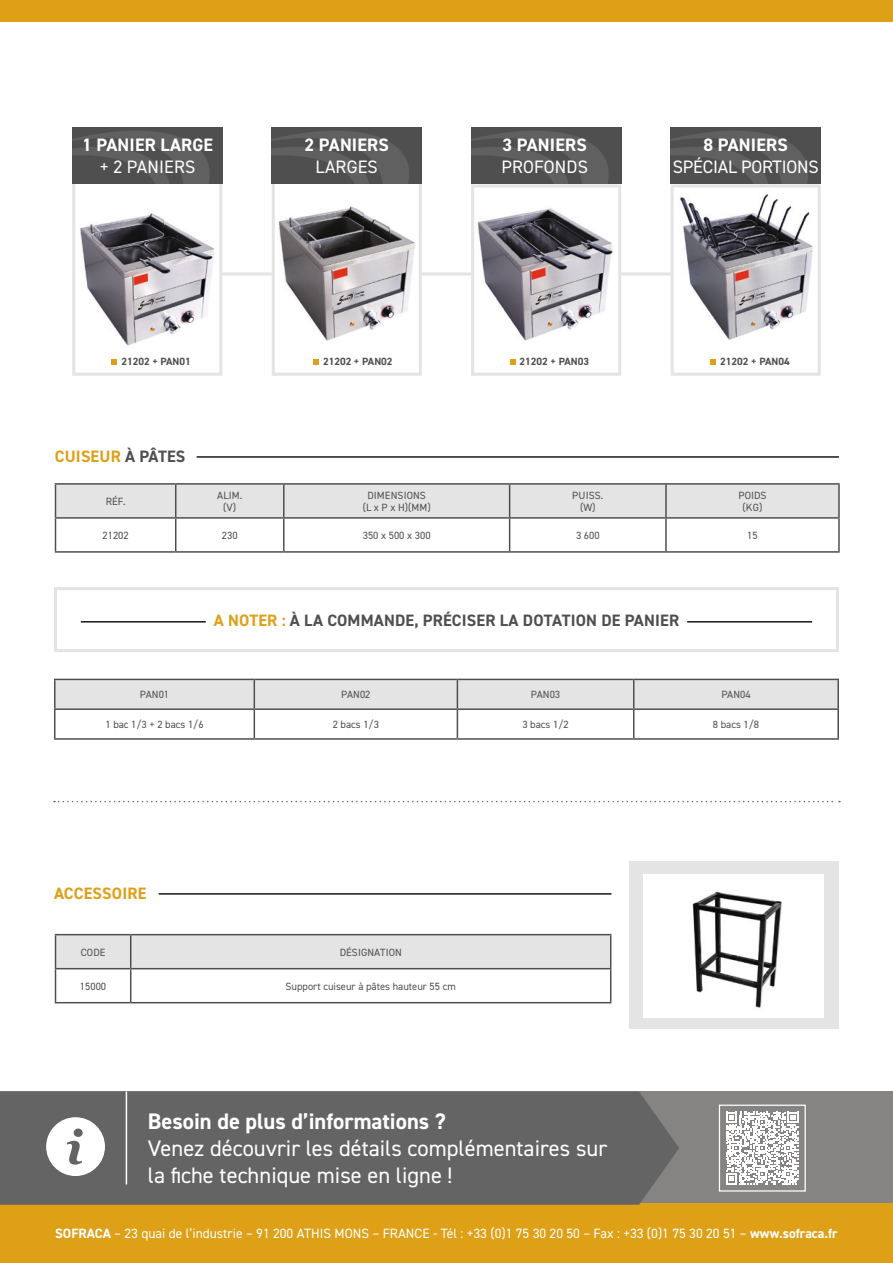
<style>
.page{position:relative;width:893px;height:1263px;background:#fff}
.page>*{position:absolute;margin:0;border:0;box-sizing:border-box;transform-origin:0 0}
.t1{font:22.5px/27px "DIN2014";color:#fff}
.t2{font:700 22.5px "DIN2014";color:#fff}
.t3{font:700 18px "DIN2014";letter-spacing:.01em;color:#fff}
.t4{font:18px "DIN2014";letter-spacing:.01em;color:#fff}
.t5{font:18px "DIN2014";letter-spacing:-.01em;color:#fff}
.t6{font:700 16.5px "DIN2014";letter-spacing:.01em;color:#4f4f4f}
.t7{font:700 16.5px "DIN2014";letter-spacing:.01em;color:#dda016}
.t8{font:13.5px "DIN2014";color:#fff}
.t9{font:10.5px/12.6px "DIN2014";color:#4f4f4f;text-align:center}
.t10{font:700 10.5px "DIN2014";color:#4f4f4f}
.s1{color:#4f4f4f}
.s2{color:#dda016}
.s3{font-weight:700}
</style>
<div class="page">
<div style="left:0;top:1091px;width:893px;height:114px;background:#868383"></div>
<div style="left:0;top:1204px;width:893px;height:59px;background:#dda016"></div>
<div style="left:0;top:1091px;width:679px;height:114px;background:#656464"></div>
<hr style="left:126px;top:1091px;width:1px;height:93px;background:#fff">
<svg style="left:46px;top:1117px;width:59px;height:59px;background:#d1d1d1"></svg>
<svg style="left:726px;top:1112px;width:73px;height:72px"></svg>
<div style="left:719px;top:1104px;width:87px;height:87px;border:1px solid #fff"></div>
<div style="left:0;top:0;width:893px;height:21px;background:#dda016"></div>
<img style="left:266px;top:206px;width:161px;height:135px">
<img style="left:477px;top:208px;width:136px;height:133px">
<img style="left:680px;top:194px;width:133px;height:146px">
<img style="left:80px;top:213px;width:134px;height:133px">
<div style="left:671px;top:184px;width:150px;height:192px;border:3px solid #e4e4e4"></div>
<div style="left:471px;top:184px;width:150px;height:192px;border:3px solid #e4e4e4"></div>
<div style="left:272px;top:169px;width:150px;height:207px;border:3px solid #e4e4e4"></div>
<div style="left:72px;top:169px;width:150px;height:207px;border:3px solid #e4e4e4"></div>
<div style="left:671px;top:127px;width:150px;height:57px;background:#4f4f4f"></div>
<svg style="left:671px;top:131px;width:137px;height:53px"></svg>
<div style="left:272px;top:127px;width:150px;height:57px;background:#4f4f4f"></div>
<svg style="left:272px;top:131px;width:137px;height:53px"></svg>
<div style="left:471px;top:127px;width:150px;height:57px;background:#4f4f4f"></div>
<svg style="left:471px;top:131px;width:138px;height:53px"></svg>
<div style="left:72px;top:127px;width:150px;height:57px;background:#4f4f4f"></div>
<svg style="left:72px;top:131px;width:138px;height:53px"></svg>
<svg style="left:111px;top:359px;width:6px;height:6px"></svg>
<svg style="left:313px;top:359px;width:6px;height:6px"></svg>
<svg style="left:510px;top:359px;width:5px;height:6px"></svg>
<svg style="left:710px;top:359px;width:6px;height:6px"></svg>
<hr style="left:221px;top:272px;width:52px;height:3px;background:#e4e4e4">
<hr style="left:419px;top:272px;width:53px;height:3px;background:#e4e4e4">
<hr style="left:620px;top:272px;width:53px;height:3px;background:#e4e4e4">
<div style="left:56px;top:485px;width:782px;height:32px;background:#e4e4e4"></div>
<hr style="left:55px;top:517px;width:121px;height:2px;background:#4f4f4f">
<hr style="left:55px;top:551px;width:121px;height:2px;background:#4f4f4f">
<hr style="left:175px;top:485px;width:1px;height:32px;background:#4f4f4f">
<hr style="left:283px;top:485px;width:2px;height:32px;background:#4f4f4f">
<hr style="left:176px;top:517px;width:108px;height:2px;background:#4f4f4f">
<hr style="left:175px;top:519px;width:1px;height:32px;background:#4f4f4f">
<hr style="left:284px;top:517px;width:225px;height:2px;background:#4f4f4f">
<hr style="left:283px;top:519px;width:2px;height:32px;background:#4f4f4f">
<hr style="left:176px;top:551px;width:108px;height:2px;background:#4f4f4f">
<hr style="left:284px;top:551px;width:225px;height:2px;background:#4f4f4f">
<hr style="left:665px;top:485px;width:2px;height:32px;background:#4f4f4f">
<hr style="left:838px;top:485px;width:2px;height:32px;background:#4f4f4f">
<hr style="left:509px;top:485px;width:1px;height:32px;background:#4f4f4f">
<hr style="left:55px;top:483px;width:121px;height:2px;background:#4f4f4f">
<hr style="left:55px;top:485px;width:1px;height:32px;background:#4f4f4f">
<hr style="left:176px;top:483px;width:108px;height:2px;background:#4f4f4f">
<hr style="left:284px;top:483px;width:226px;height:2px;background:#4f4f4f">
<hr style="left:510px;top:483px;width:156px;height:2px;background:#4f4f4f">
<hr style="left:666px;top:483px;width:174px;height:2px;background:#4f4f4f">
<hr style="left:55px;top:519px;width:1px;height:32px;background:#4f4f4f">
<hr style="left:509px;top:517px;width:157px;height:2px;background:#4f4f4f">
<hr style="left:509px;top:519px;width:1px;height:32px;background:#4f4f4f">
<hr style="left:666px;top:517px;width:174px;height:2px;background:#4f4f4f">
<hr style="left:665px;top:519px;width:2px;height:32px;background:#4f4f4f">
<hr style="left:838px;top:519px;width:2px;height:32px;background:#4f4f4f">
<hr style="left:509px;top:551px;width:157px;height:2px;background:#4f4f4f">
<hr style="left:666px;top:551px;width:174px;height:2px;background:#4f4f4f">
<hr style="left:197px;top:456px;width:642px;height:2px;background:#171818">
<hr style="left:159px;top:893px;width:452px;height:2px;background:#171818">
<div style="left:629px;top:861px;width:210px;height:167px;background:#e4e4e4"></div>
<div style="left:644px;top:874px;width:180px;height:144px;background:#fff"></div>
<img style="left:692px;top:891px;width:90px;height:117px">
<div style="left:56px;top:935px;width:554px;height:33px;background:#e4e4e4"></div>
<hr style="left:55px;top:968px;width:76px;height:1px;background:#4f4f4f">
<hr style="left:55px;top:1002px;width:76px;height:1px;background:#4f4f4f">
<hr style="left:130px;top:935px;width:1px;height:33px;background:#4f4f4f">
<hr style="left:131px;top:968px;width:480px;height:1px;background:#4f4f4f">
<hr style="left:130px;top:969px;width:1px;height:33px;background:#4f4f4f">
<hr style="left:131px;top:1002px;width:480px;height:1px;background:#4f4f4f">
<hr style="left:610px;top:935px;width:1px;height:33px;background:#4f4f4f">
<hr style="left:55px;top:934px;width:76px;height:1px;background:#4f4f4f">
<hr style="left:55px;top:935px;width:1px;height:33px;background:#4f4f4f">
<hr style="left:131px;top:934px;width:480px;height:1px;background:#4f4f4f">
<hr style="left:55px;top:969px;width:1px;height:33px;background:#4f4f4f">
<hr style="left:610px;top:969px;width:1px;height:33px;background:#4f4f4f">
<div style="left:54px;top:587px;width:785px;height:65px;border:3px solid #e4e4e4"></div>
<hr style="left:81px;top:621px;width:125px;height:1px;background:#171818">
<hr style="left:687px;top:621px;width:125px;height:1px;background:#171818">
<hr style="left:54px;top:708px;width:200px;height:2px;background:#4f4f4f">
<hr style="left:54px;top:738px;width:200px;height:2px;background:#4f4f4f">
<hr style="left:837px;top:680px;width:2px;height:28px;background:#4f4f4f">
<hr style="left:634px;top:708px;width:205px;height:2px;background:#4f4f4f">
<svg style="left:55px;top:680px;width:783px;height:58px"></svg>
<hr style="left:837px;top:710px;width:2px;height:28px;background:#4f4f4f">
<hr style="left:254px;top:738px;width:203px;height:2px;background:#4f4f4f">
<hr style="left:457px;top:738px;width:177px;height:2px;background:#4f4f4f">
<hr style="left:634px;top:738px;width:205px;height:2px;background:#4f4f4f">
<hr style="left:54px;top:679px;width:200px;height:1px;background:#4f4f4f">
<hr style="left:54px;top:680px;width:2px;height:28px;background:#4f4f4f">
<hr style="left:254px;top:679px;width:203px;height:1px;background:#4f4f4f">
<hr style="left:457px;top:679px;width:177px;height:1px;background:#4f4f4f">
<hr style="left:634px;top:679px;width:205px;height:1px;background:#4f4f4f">
<hr style="left:54px;top:710px;width:2px;height:28px;background:#4f4f4f">
<svg style="left:54px;top:801px;width:786px;height:1px"></svg>
<h2 class="t3" style="left:82px;top:133px;width:132px">1 PANIER LARGE</h2>
<h2 class="t4" style="left:100px;top:155px;width:97px">+ 2 PANIERS</h2>
<h2 class="t3" style="left:305px;top:133px;width:86px">2 PANIERS</h2>
<h2 class="t4" style="left:316px;top:155px;width:64px">LARGES</h2>
<h2 class="t3" style="left:503px;top:133px;width:86px">3 PANIERS</h2>
<h2 class="t4" style="left:501px;top:155px;width:88px">PROFONDS</h2>
<h2 class="t3" style="left:704px;top:133px;width:86px">8 PANIERS</h2>
<h2 class="t5" style="left:673px;top:155px;width:147px">SPÉCIAL PORTIONS</h2>
<p class="t10" style="left:121px;top:354px;width:71px">21202 + PAN01</p>
<p class="t10" style="left:323px;top:354px;width:71px">21202 + PAN02</p>
<p class="t10" style="left:520px;top:354px;width:71px">21202 + PAN03</p>
<p class="t10" style="left:720px;top:354px;width:71px">21202 + PAN04</p>
<h3 class="t7" style="left:55px;top:445px;width:132px">CUISEUR <span class="s1">À PÂTES</span></h3>
<p class="t9" style="left:106px;top:495px;width:21px">RÉF.</p>
<p class="t9" style="left:217px;top:489px;width:26px">ALIM. (V)</p>
<p class="t9" style="left:363px;top:489px;width:69px">DIMENSIONS (L x P x H)(MM)</p>
<p class="t9" style="left:572px;top:489px;width:33px">PUISS. (W)</p>
<p class="t9" style="left:738px;top:489px;width:30px">POIDS (KG)</p>
<p class="t9" style="left:102px;top:529px;width:28px">21202</p>
<p class="t9" style="left:222px;top:529px;width:17px">230</p>
<p class="t9" style="left:363px;top:529px;width:69px">350 x 500 x 300</p>
<p class="t9" style="left:576px;top:529px;width:25px">3 600</p>
<p class="t9" style="left:747px;top:529px;width:12px">15</p>
<h3 class="t6" style="left:214px;top:610px;width:467px"><span class="s2">A NOTER :</span> À LA COMMANDE, PRÉCISER LA DOTATION DE PANIER</h3>
<p class="t9" style="left:140px;top:688px;width:31px">PAN01</p>
<p class="t9" style="left:341px;top:688px;width:31px">PAN02</p>
<p class="t9" style="left:531px;top:688px;width:31px">PAN03</p>
<p class="t9" style="left:721px;top:688px;width:31px">PAN04</p>
<p class="t9" style="left:105px;top:718px;width:100px">1 bac 1/3 + 2 bacs 1/6</p>
<p class="t9" style="left:333px;top:718px;width:48px">2 bacs 1/3</p>
<p class="t9" style="left:522px;top:718px;width:48px">3 bacs 1/2</p>
<p class="t9" style="left:713px;top:718px;width:48px">8 bacs 1/8</p>
<h3 class="t7" style="left:54px;top:882px;width:94px">ACCESSOIRE</h3>
<p class="t9" style="left:81px;top:946px;width:26px">CODE</p>
<p class="t9" style="left:340px;top:946px;width:64px">DÉSIGNATION</p>
<p class="t9" style="left:80px;top:980px;width:28px">15000</p>
<p class="t9" style="left:286px;top:980px;width:172px">Support cuiseur à pâtes hauteur 55 cm</p>
<h1 class="t2" style="left:148px;top:1106px;width:300px">Besoin de plus d’informations ?</h1>
<h1 class="t1" style="left:148px;top:1134px;width:461px">Venez découvrir les détails complémentaires sur la fiche technique mise en ligne !</h1>
<p class="t8" style="left:55px;top:1224px;width:784px"><span class="s3">SOFRACA</span> – 23 quai de l’industrie – 91 200 ATHIS MONS – FRANCE - Tél : +33 (0)1 75 30 20 50 – Fax : +33 (0)1 75 30 20 51 – <span class="s3">www.sofraca.fr</span></p>
</div>
